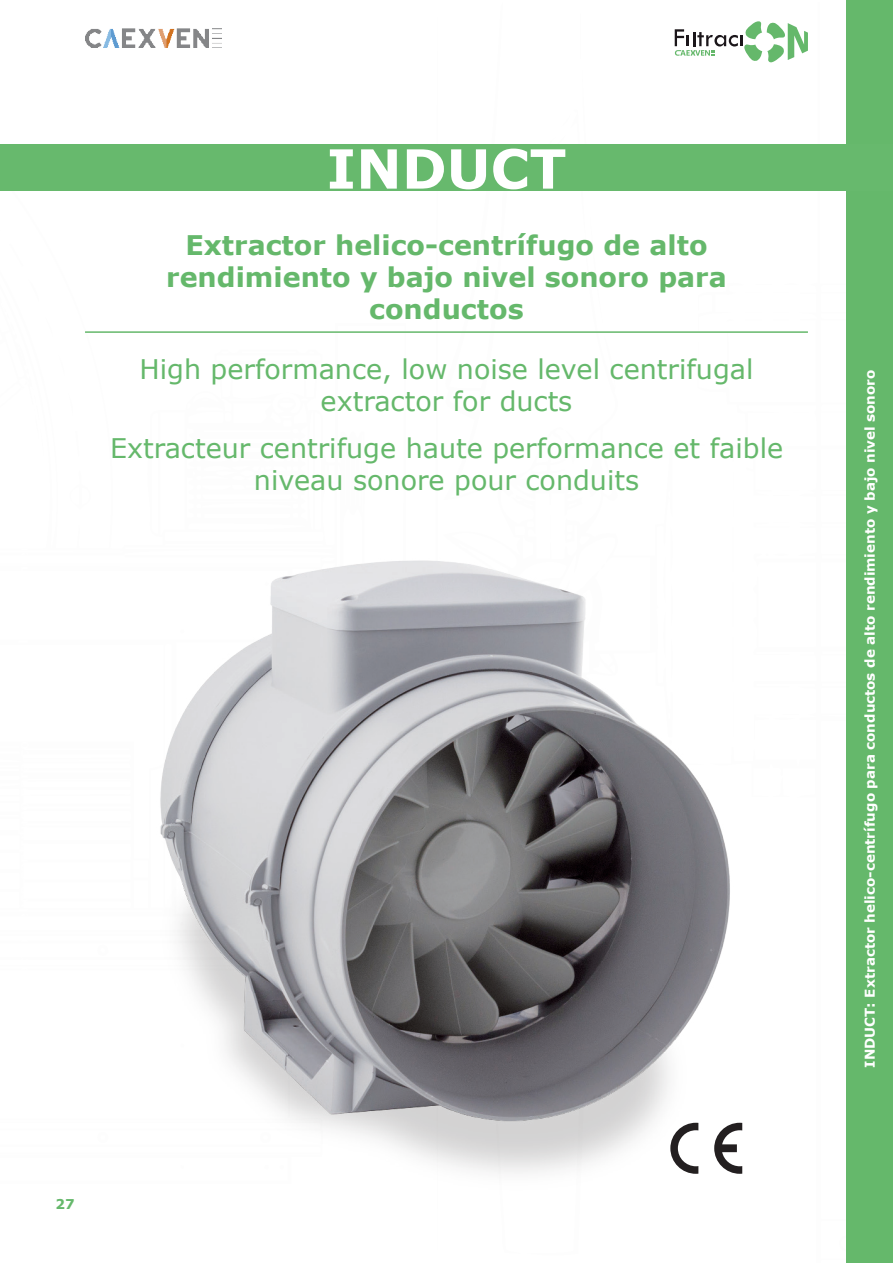
<style>
.page{position:relative;width:893px;height:1263px;background:#fff}
.page>*{position:absolute;margin:0;border:0;box-sizing:border-box;transform-origin:0 0}
.Título{font:700 54px "Verdana";color:#fff}
.Subtítulo_en{font:27px/32.4px "Verdana";color:#65b86b;text-align:center}
.Subtítulo_es{font:700 27px/32.4px "Verdana";color:#65b86b;text-align:center}
.Lateral{font:700 13.5px "Verdana";color:#fff}
.t1{font:700 13.5px "Verdana";color:#65b86b}
</style>
<div class="page">
<div style="left:846px;top:0;width:47px;height:1263px;background:#65b86b"></div>
<img style="left:85px;top:28px;width:136px;height:20px">
<svg style="left:675px;top:21px;width:133px;height:41px"></svg>
<div style="left:0;top:145px;width:893px;height:46px;background:#67b96d"></div>
<hr style="left:85px;top:331px;width:723px;height:2px;background:#65b86b">
<img style="left:160px;top:560px;width:583px;height:614px">
<svg style="left:670px;top:1123px;width:28px;height:51px"></svg>
<svg style="left:714px;top:1123px;width:28px;height:51px"></svg>
<p class="Título" style="left:327px;top:131px;width:241px">INDUCT</p>
<p class="Subtítulo_es" style="left:166px;top:228px;width:562px">Extractor helico-centrífugo de alto rendimiento y bajo nivel sonoro para conductos</p>
<p class="Subtítulo_en" style="left:139px;top:353px;width:615px">High performance, low noise level centrifugal extractor for ducts</p>
<p class="Subtítulo_en" style="left:110px;top:431px;width:675px">Extracteur centrifuge haute performance et faible niveau sonore pour conduits</p>
<p class="t1" style="left:56px;top:1194px;width:21px">27</p>
<p class="Lateral" style="left:860px;top:1067px;width:699px;rotate:-90deg">INDUCT: Extractor helico-centrífugo para conductos de alto rendimiento y bajo nivel sonoro</p>
</div>
